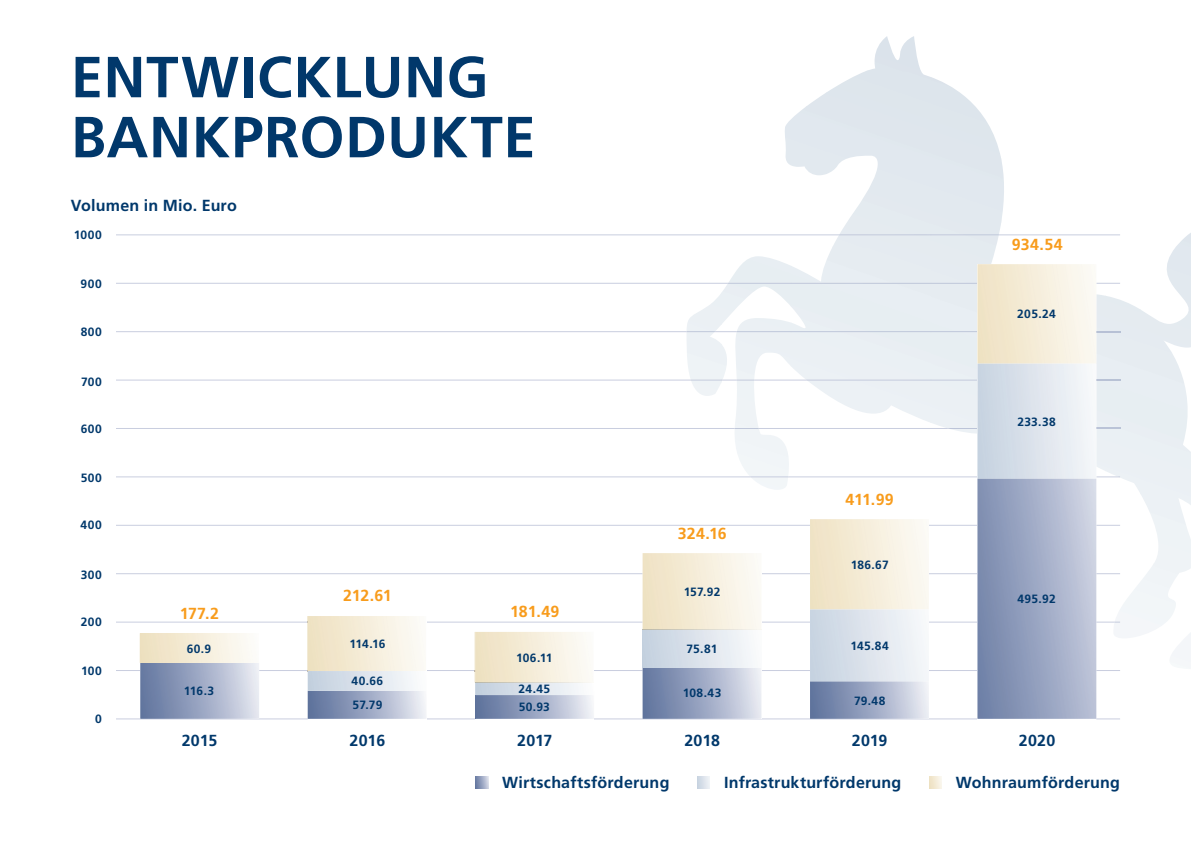
<style>
.page{position:relative;width:1191px;height:842px;background:#fff}
.page>*{position:absolute;margin:0;border:0;box-sizing:border-box;transform-origin:0 0}
.t1{font:700 57.9px/60px "Frutiger LT Std";letter-spacing:.01em;color:#01386b}
.t2{font:700 16.1px "Frutiger LT Std";letter-spacing:.015em;color:#01386b}
.t3{font:700 16px "Frutiger LT Std";color:#f89c1c}
.t4{font:700 16px "Frutiger LT Std";color:#01386b}
.t5{font:700 12px/23.9px "Frutiger LT Std";letter-spacing:.03em;color:#01386b}
</style>
<div class="page">
<img style="left:1140px;top:247px;width:51px;height:317px">
<img style="left:1096px;top:294px;width:9px;height:177px">
<img style="left:1000px;top:155px;width:4px;height:72px">
<img style="left:1176px;top:233px;width:15px;height:14px">
<img style="left:785px;top:107px;width:41px;height:68px">
<img style="left:806px;top:93px;width:20px;height:14px">
<img style="left:867px;top:36px;width:54px;height:35px">
<svg style="left:1096px;top:622px;width:24px;height:1px"></svg>
<hr style="left:929px;top:622px;width:48px;height:1px;background:#c9cedf">
<hr style="left:761px;top:622px;width:49px;height:1px;background:#c9cedf">
<hr style="left:426px;top:622px;width:216px;height:1px;background:#c9cedf">
<hr style="left:116px;top:622px;width:191px;height:1px;background:#c9cedf">
<svg style="left:1096px;top:573px;width:24px;height:1px"></svg>
<hr style="left:929px;top:573px;width:48px;height:1px;background:#c9cedf">
<hr style="left:761px;top:573px;width:49px;height:1px;background:#c9cedf">
<hr style="left:116px;top:573px;width:526px;height:1px;background:#c9cedf">
<svg style="left:1096px;top:525px;width:24px;height:1px"></svg>
<hr style="left:929px;top:525px;width:48px;height:1px;background:#c9cedf">
<hr style="left:116px;top:525px;width:694px;height:1px;background:#c9cedf">
<svg style="left:1096px;top:476px;width:24px;height:1px"></svg>
<svg style="left:1096px;top:428px;width:24px;height:1px"></svg>
<svg style="left:116px;top:428px;width:618px;height:1px"></svg>
<img style="left:734px;top:428px;width:243px;height:1px">
<svg style="left:1096px;top:380px;width:24px;height:1px"></svg>
<svg style="left:116px;top:380px;width:574px;height:1px"></svg>
<img style="left:690px;top:380px;width:287px;height:1px">
<svg style="left:1096px;top:331px;width:24px;height:1px"></svg>
<svg style="left:116px;top:331px;width:570px;height:1px"></svg>
<img style="left:686px;top:331px;width:291px;height:1px">
<svg style="left:116px;top:234px;width:1004px;height:1px"></svg>
<img style="left:838px;top:234px;width:161px;height:1px">
<svg style="left:116px;top:283px;width:1004px;height:1px"></svg>
<img style="left:977px;top:434px;width:1px;height:42px">
<svg style="left:116px;top:476px;width:862px;height:3px"></svg>
<img style="left:977px;top:364px;width:119px;height:1px">
<img style="left:140px;top:663px;width:119px;height:7px">
<img style="left:307px;top:616px;width:116px;height:54px">
<img style="left:474px;top:632px;width:113px;height:38px">
<svg style="left:116px;top:670px;width:1004px;height:49px"></svg>
<img style="left:475px;top:682px;width:118px;height:1px">
<img style="left:642px;top:553px;width:119px;height:166px">
<img style="left:642px;top:629px;width:119px;height:1px">
<img style="left:810px;top:519px;width:119px;height:200px">
<img style="left:810px;top:609px;width:119px;height:1px">
<img style="left:977px;top:670px;width:119px;height:1px">
<img style="left:977px;top:622px;width:119px;height:1px">
<img style="left:977px;top:573px;width:119px;height:1px">
<img style="left:977px;top:525px;width:119px;height:1px">
<img style="left:977px;top:479px;width:119px;height:1px">
<svg style="left:929px;top:776px;width:12px;height:12px"></svg>
<svg style="left:698px;top:776px;width:12px;height:12px"></svg>
<svg style="left:476px;top:776px;width:12px;height:12px"></svg>
<h1 class="t1" style="left:71px;top:47px;width:466px">ENTWICKLUNG<br>BANKPRODUKTE</h1>
<h2 class="t2" style="left:71px;top:196px;width:167px">Volumen in Mio. Euro</h2>
<p class="t5" style="left:74px;top:223px;width:30px">1000</p>
<p class="t5" style="left:81px;top:272px;width:23px">900</p>
<p class="t5" style="left:81px;top:320px;width:23px">800</p>
<p class="t5" style="left:81px;top:369px;width:22px">700</p>
<p class="t5" style="left:81px;top:416px;width:23px">600</p>
<p class="t5" style="left:81px;top:466px;width:23px">500</p>
<p class="t5" style="left:81px;top:513px;width:23px">400</p>
<p class="t5" style="left:81px;top:562px;width:23px">300</p>
<p class="t5" style="left:81px;top:610px;width:22px">200</p>
<p class="t5" style="left:81px;top:659px;width:22px">100</p>
<p class="t5" style="left:95px;top:707px;width:8px">0</p>
<h3 class="t3" style="left:180px;top:604px;width:41px">177.2</h3>
<p class="t5" style="left:187px;top:636px;width:26px">60.9</p>
<p class="t5" style="left:184px;top:679px;width:32px">116.3</p>
<h3 class="t3" style="left:343px;top:586px;width:50px">212.61</h3>
<p class="t5" style="left:349px;top:632px;width:38px">114.16</p>
<p class="t5" style="left:352px;top:669px;width:33px">40.66<br>57.79</p>
<h3 class="t3" style="left:510px;top:602px;width:51px">181.49</h3>
<p class="t5" style="left:516px;top:646px;width:38px">106.11</p>
<p class="t5" style="left:518px;top:677px;width:33px">24.45</p>
<p class="t5" style="left:519px;top:695px;width:33px">50.93</p>
<h3 class="t3" style="left:678px;top:524px;width:50px">324.16</h3>
<p class="t5" style="left:683px;top:580px;width:38px">157.92</p>
<p class="t5" style="left:686px;top:637px;width:32px">75.81</p>
<p class="t5" style="left:682px;top:681px;width:40px">108.43</p>
<h3 class="t3" style="left:845px;top:490px;width:50px">411.99</h3>
<p class="t5" style="left:850px;top:553px;width:39px">186.67</p>
<p class="t5" style="left:850px;top:634px;width:40px">145.84</p>
<p class="t5" style="left:854px;top:688px;width:33px">79.48</p>
<h3 class="t3" style="left:1011px;top:235px;width:52px">934.54</h3>
<p class="t5" style="left:1017px;top:302px;width:40px">205.24</p>
<p class="t5" style="left:1017px;top:410px;width:40px">233.38</p>
<p class="t5" style="left:1017px;top:587px;width:40px">495.92</p>
<h3 class="t4" style="left:182px;top:730px;width:37px">2015</h3>
<h3 class="t4" style="left:349px;top:730px;width:37px">2016</h3>
<h3 class="t4" style="left:517px;top:730px;width:37px">2017</h3>
<h3 class="t4" style="left:684px;top:730px;width:37px">2018</h3>
<h3 class="t4" style="left:852px;top:730px;width:37px">2019</h3>
<h3 class="t4" style="left:1019px;top:730px;width:38px">2020</h3>
<h2 class="t2" style="left:502px;top:773px;width:169px">Wirtschaftsförderung</h2>
<h2 class="t2" style="left:724px;top:773px;width:179px">Infrastrukturförderung</h2>
<h2 class="t2" style="left:956px;top:773px;width:166px">Wohnraumförderung</h2>
</div>
